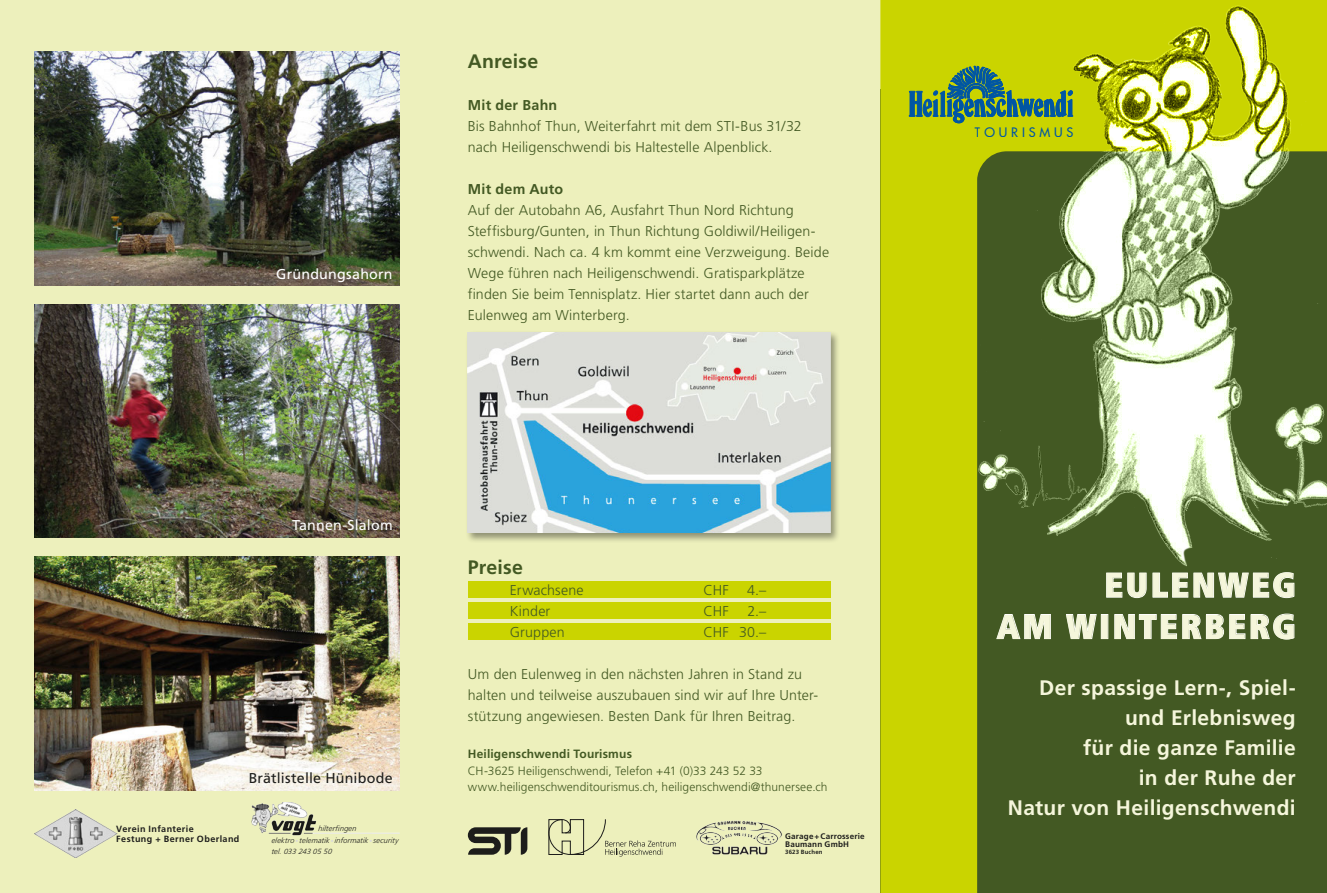
<style>
.page{position:relative;width:1327px;height:893px;background:#fff}
.page>*{position:absolute;margin:0;border:0;box-sizing:border-box;transform-origin:0 0}
.t1{font:900 condensed 34.5px/41.4px "Frutiger";letter-spacing:.08em;color:#f5f6db;text-align:right}
.t2{font:700 21px/30px "Frutiger";letter-spacing:.015em;color:#f5f6db;text-align:right}
.t3{font:700 19.5px "Frutiger";letter-spacing:.01em;color:#435923}
.t4{font:300 14.25px/21px "Frutiger";letter-spacing:.01em;color:#435923}
.t5{font:14.25px "Frutiger";letter-spacing:.015em;color:#fff}
.t6{font:700 14.25px "Frutiger";letter-spacing:.015em;color:#435923}
.t7{font:14.25px "Frutiger";letter-spacing:.015em;color:#1d1d1b}
.t8{font:12.75px "Futura";letter-spacing:.3em;color:#0056a4}
.t9{font:300 12px/16.5px "Frutiger";letter-spacing:.005em;color:#435923}
.t10{font:700 12px "Frutiger";letter-spacing:.015em;color:#435923}
.t11{font:700 9px/10.5px "Frutiger";letter-spacing:.05em;color:#1d1d1b}
.t12{font:700 8.1px/8.1px "Frutiger";letter-spacing:.025em;color:#1d1d1b}
.t13{font:italic 300 7.5px/12.8px "Frutiger";letter-spacing:.015em;color:#1d1d1b}
.t14{font:700 6.15px "Frutiger";letter-spacing:.025em;color:#1d1d1b}
.s1{font-size:6px;color:#dadada}
</style>
<div class="page">
<div style="left:0;top:0;width:880px;height:893px;background:#edf0bc"></div>
<svg style="left:880px;top:0;width:447px;height:893px;background:#7f9013"></svg>
<svg style="left:909px;top:65px;width:69px;height:58px;background:#729d46"></svg>
<svg style="left:1106px;top:572px;width:188px;height:26px;background:#687a4f"></svg>
<svg style="left:996px;top:614px;width:55px;height:25px"></svg>
<svg style="left:1065px;top:614px;width:32px;height:25px"></svg>
<div style="left:1101px;top:614px;width:7px;height:25px;border:1px solid #fff"></div>
<svg style="left:1114px;top:613px;width:180px;height:27px;background:#66784c"></svg>
<img style="left:978px;top:2px;width:349px;height:564px">
<div style="left:468px;top:582px;width:363px;height:16px;background:#cad400"></div>
<div style="left:468px;top:603px;width:363px;height:16px;background:#cad400"></div>
<div style="left:468px;top:624px;width:363px;height:16px;background:#cad400"></div>
<div style="left:465px;top:330px;width:375px;height:213px;background:#1d1d1b;opacity:.45"></div>
<img style="left:468px;top:332px;width:363px;height:201px">
<img style="left:34px;top:556px;width:366px;height:234px">
<img style="left:34px;top:304px;width:366px;height:234px">
<img style="left:34px;top:52px;width:366px;height:234px">
<img style="left:34px;top:809px;width:83px;height:48px">
<svg style="left:468px;top:827px;width:59px;height:28px"></svg>
<svg style="left:548px;top:819px;width:128px;height:37px"></svg>
<img style="left:712px;top:846px;width:55px;height:8px">
<img style="left:696px;top:820px;width:86px;height:25px">
<img style="left:251px;top:802px;width:149px;height:34px">
<p class="t5" style="left:276px;top:266px;width:118px">Gründungsahorn</p>
<h3 class="t3" style="left:468px;top:50px;width:72px">Anreise</h3>
<p class="t6" style="left:468px;top:97px;width:91px">Mit der Bahn</p>
<p class="t4" style="left:468px;top:116px;width:335px">Bis Bahnhof Thun, Weiterfahrt mit dem STI-Bus 31/32 nach Heiligenschwendi bis Haltestelle Alpenblick.</p>
<p class="t6" style="left:468px;top:181px;width:97px">Mit dem Auto</p>
<p class="t4" style="left:468px;top:200px;width:363px">Auf der Autobahn A6, Ausfahrt Thun Nord Richtung Steffisburg/Gunten, in Thun Richtung Goldiwil/Heiligen&shy;schwendi. Nach ca. 4 km kommt eine Verzweigung. Beide Wege führen nach Heiligenschwendi. Gratisparkplätze finden Sie beim Tennisplatz. Hier startet dann auch der Eulenweg am Winterberg.</p>
<p class="t5" style="left:292px;top:517px;width:102px">Tannen-Slalom</p>
<p class="t7" style="left:249px;top:769px;width:145px">Brätlistelle Hünibode</p>
<h3 class="t3" style="left:468px;top:556px;width:56px">Preise</h3>
<p class="t4" style="left:510px;top:579px;width:75px">Erwachsene</p>
<p class="t4" style="left:703px;top:579px;width:27px">CHF</p>
<p class="t4" style="left:747px;top:579px;width:21px">4.–</p>
<p class="t4" style="left:510px;top:600px;width:42px">Kinder</p>
<p class="t4" style="left:703px;top:600px;width:27px">CHF</p>
<p class="t4" style="left:747px;top:600px;width:20px">2.–</p>
<p class="t4" style="left:510px;top:621px;width:56px">Gruppen</p>
<p class="t4" style="left:703px;top:621px;width:64px">CHF 30.–</p>
<p class="t4" style="left:468px;top:663px;width:352px">Um den Eulenweg in den nächsten Jahren in Stand zu halten und teilweise auszubauen sind wir auf Ihre Unter&shy;stützung angewiesen. Besten Dank für Ihren Beitrag.</p>
<p class="t10" style="left:468px;top:747px;width:166px">Heiligenschwendi Tourismus</p>
<p class="t9" style="left:468px;top:762px;width:361px">CH-3625 Heiligenschwendi, Telefon +41 (0)33 243 52 33 www.heiligenschwenditourismus.ch, heiligenschwendi@thunersee.ch</p>
<p class="t13" style="left:271px;top:822px;width:128px;text-indent:47px">hilterfingen elektro<span class="s1">•</span>telematik<span class="s1">•</span>informatik<span class="s1">•</span>security</p>
<p class="t13" style="left:271px;top:845px;width:63px">tel. 033 243 05 50</p>
<p class="t11" style="left:116px;top:823px;width:125px">Verein Infanterie<br>Festung + Berner Oberland</p>
<p class="t12" style="left:785px;top:832px;width:81px">Garage+Carrosserie<br>Baumann GmbH</p>
<p class="t14" style="left:785px;top:848px;width:39px">3623 Buchen</p>
<p class="t8" style="left:975px;top:124px;width:100px">TOURISMUS</p>
<h1 class="t1" style="left:997px;top:564px;width:300px">EULENWEG<br>AM WINTERBERG</h1>
<h2 class="t2" style="left:1007px;top:673px;width:290px">Der spassige Lern-, Spiel&shy;und Erlebnisweg<br>für die ganze Familie<br>in der Ruhe der<br>Natur von Heiligenschwendi</h2>
</div>
